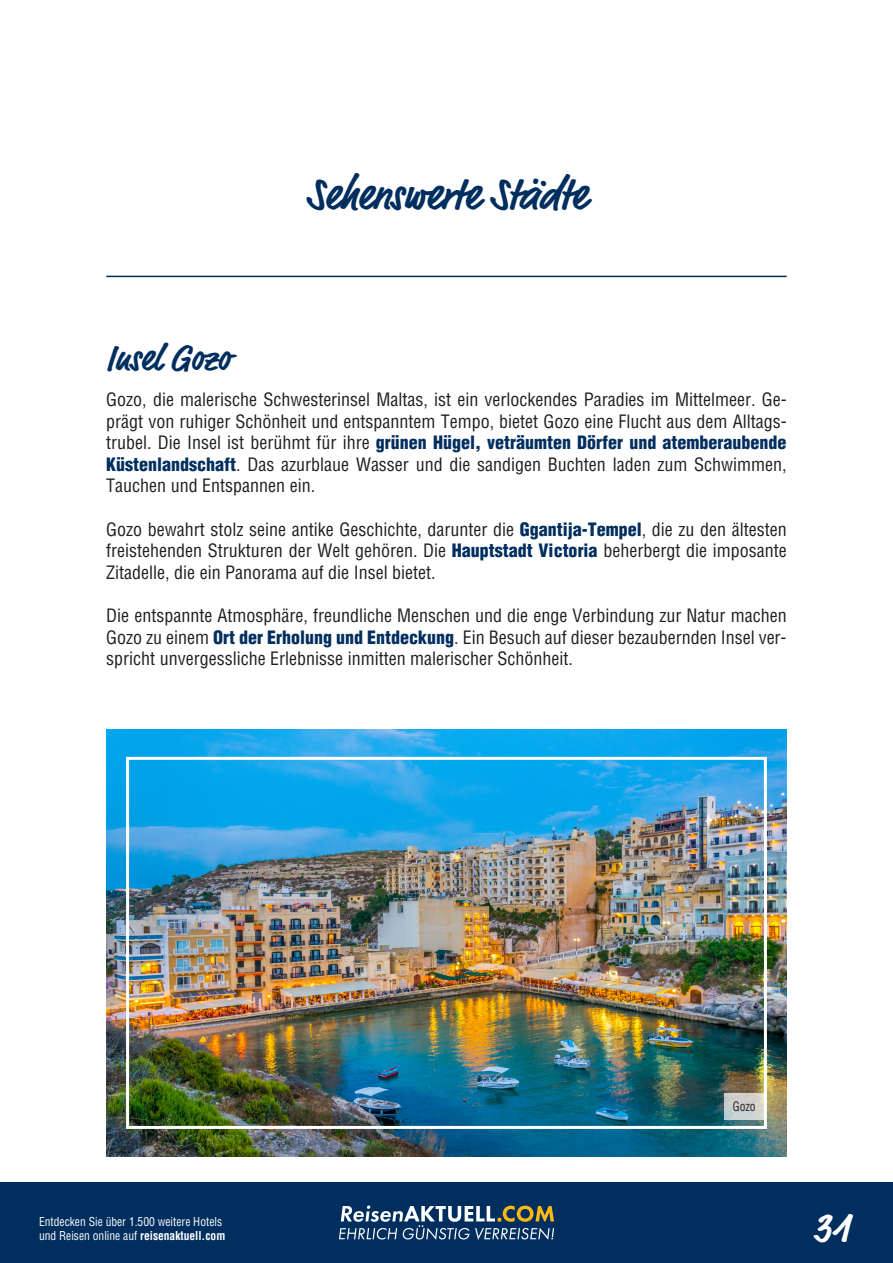
<style>
.page{position:relative;width:893px;height:1263px;background:#fff}
.page>*{position:absolute;margin:0;border:0;box-sizing:border-box;transform-origin:0 0}
.t1{font:700 45px "Market Pro";letter-spacing:-.005em;color:#002e5e;scale:.95 1}
.t2{font:700 42px "Market Pro";color:#fff}
.t3{font:700 37.5px "Market Pro";letter-spacing:-.005em;color:#002e5e;scale:.95 1}
.t4{font:condensed 18px/21.6px "Helvetica LT Std";color:#231f20;text-align:justify}
.t5{font:condensed 12.75px "Helvetica LT Std";color:#231f20;scale:.9 1}
.t6{font:condensed 12px/14.4px "Helvetica LT Std";color:#fff;scale:.96 1}
.s1{font-weight:900;color:#002e5e}
.s2{font-weight:700}
</style>
<div class="page">
<hr style="left:106px;top:276px;width:681px;height:1px;background:#002e5e">
<div style="left:0;top:1182px;width:893px;height:81px;background:#002e5e"></div>
<svg style="left:339px;top:1205px;width:215px;height:35px"></svg>
<img style="left:106px;top:729px;width:681px;height:428px">
<div style="left:126px;top:757px;width:641px;height:372px;border:3px solid #fff"></div>
<svg style="left:724px;top:1093px;width:40px;height:26px"></svg>
<h1 class="t1" style="left:306px;top:163px;width:297px">Sehenswerte Städte</h1>
<h3 class="t3" style="left:106px;top:332px;width:132px">Insel Gozo</h3>
<p class="t4" style="left:106px;top:389px;width:682px">Gozo, die malerische Schwesterinsel Maltas, ist ein verlockendes Paradies im Mittelmeer. Ge&shy;prägt von ruhiger Schönheit und entspanntem Tempo, bietet Gozo eine Flucht aus dem Alltags&shy;trubel. Die Insel ist berühmt für ihre <span class="s1">grünen Hügel, veträumten Dörfer und atemberaubende Küstenlandschaft</span>. Das azurblaue Wasser und die sandigen Buchten laden zum Schwimmen, Tauchen und Entspannen ein.</p>
<p class="t4" style="left:106px;top:518px;width:682px">Gozo bewahrt stolz seine antike Geschichte, darunter die <span class="s1">Ggantija-Tempel</span>, die zu den ältesten freistehenden Strukturen der Welt gehören. Die <span class="s1">Hauptstadt Victoria</span> beherbergt die imposante Zitadelle, die ein Panorama auf die Insel bietet.</p>
<p class="t4" style="left:106px;top:605px;width:682px">Die entspannte Atmosphäre, freundliche Menschen und die enge Verbindung zur Natur machen Gozo zu einem <span class="s1">Ort der Erholung und Entdeckung</span>. Ein Besuch auf dieser bezaubernden Insel ver&shy;spricht unvergessliche Erlebnisse inmitten malerischer Schönheit.</p>
<p class="t5" style="left:733px;top:1098px;width:27px">Gozo</p>
<p class="t6" style="left:39px;top:1214px;width:195px">Entdecken Sie über 1.500 weitere Hotels und Reisen online auf <span class="s2">reisenaktuell.com</span></p>
<h2 class="t2" style="left:813px;top:1198px;width:39px">31</h2>
</div>
